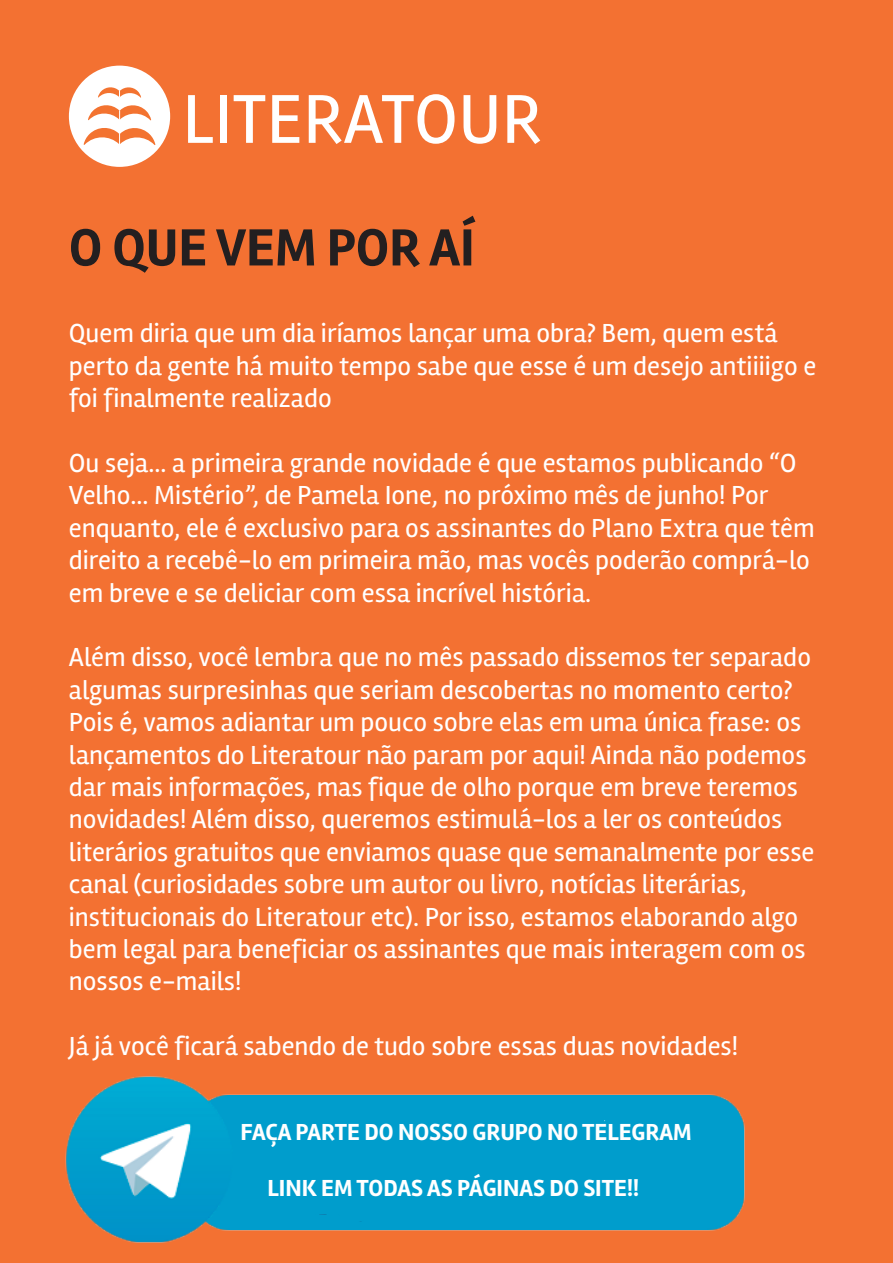
<style>
.page{position:relative;width:893px;height:1263px;background:#f37132}
.page>*{position:absolute;margin:0;border:0;box-sizing:border-box;transform-origin:0 0}
.t1{font:71.4px "Rambla";color:#fff}
.t2{font:700 54px "Rambla";color:#231f20}
.t3{font:27px/32.4px "Rambla";color:#fff}
.t4{font:700 24px "Rambla";color:#fff}
</style>
<div class="page">
<div style="left:69px;top:66px;width:101px;height:101px;background:#fff;border-radius:50%"></div>
<svg style="left:84px;top:128px;width:71px;height:17px"></svg>
<svg style="left:88px;top:87px;width:63px;height:33px"></svg>
<img style="left:65px;top:1076px;width:680px;height:167px">
<div style="left:260px;top:1103px;width:429px;height:124px;background:#009dcc"></div>
<h1 class="t1" style="left:182px;top:76px;width:361px">LITERATOUR</h1>
<h2 class="t2" style="left:69px;top:216px;width:407px">O QUE VEM POR AÍ</h2>
<p class="t3" style="left:69px;top:317px;width:749px">Quem diria que um dia iríamos lançar uma obra? Bem, quem está perto da gente há muito tempo sabe que esse é um desejo antiiiigo e foi finalmente realizado</p>
<p class="t3" style="left:69px;top:447px;width:747px">Ou seja… a primeira grande novidade é que estamos publicando “O Velho… Mistério”, de Pamela Ione, no próximo mês de junho! Por enquanto, ele é exclusivo para os assinantes do Plano Extra que têm direito a recebê-lo em primeira mão, mas vocês poderão comprá-lo em breve e se deliciar com essa incrível história.</p>
<p class="t3" style="left:69px;top:641px;width:747px">Além disso, você lembra que no mês passado dissemos ter separado algumas surpresinhas que seriam descobertas no momento certo?<br>Pois é, vamos adiantar um pouco sobre elas em uma única frase: os lançamentos do Literatour não param por aqui! Ainda não podemos dar mais informações, mas fique de olho porque em breve teremos novidades! Além disso, queremos estimulá-los a ler os conteúdos literários gratuitos que enviamos quase que semanalmente por esse canal (curiosidades sobre um autor ou livro, notícias literárias, institucionais do Literatour etc). Por isso, estamos elaborando algo bem legal para beneficiar os assinantes que mais interagem com os nossos e-mails!</p>
<p class="t3" style="left:69px;top:1030px;width:671px">Já já você ficará sabendo de tudo sobre essas duas novidades!</p>
<p class="t4" style="left:240px;top:1117px;width:453px">FAÇA PARTE DO NOSSO GRUPO NO TELEGRAM</p>
<p class="t4" style="left:267px;top:1173px;width:373px">LINK EM TODAS AS PÁGINAS DO SITE!!</p>
</div>
